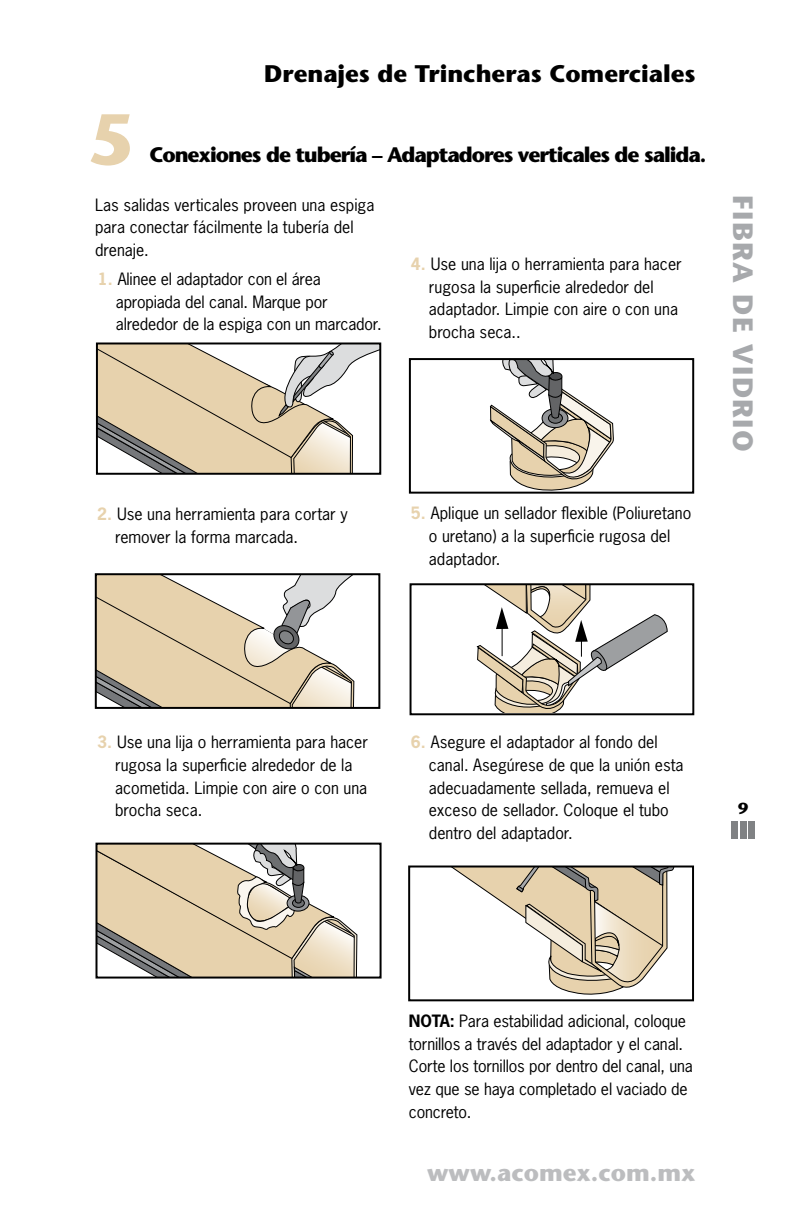
<style>
.page{position:relative;width:792px;height:1224px;background:#fff}
.page>*{position:absolute;margin:0;border:0;box-sizing:border-box;transform-origin:0 0}
.t1{font:700 72px "Stone Sans";color:#e7d2ad}
.t2{font:700 28px "Stone Sans";letter-spacing:.05em;color:#a7a9ac}
.t3{font:700 24px "Stone Sans";color:#000}
.t4{font:700 24px "Stone Sans";color:#bcbdbf}
.t5{font:700 21px "Stone Sans";letter-spacing:-.05em;color:#000}
.t6{font:16px/22.6px "News Gothic";color:#000}
.s1{font-weight:700;color:#e7d2ad}
.s2{font-weight:700}
</style>
<div class="page">
<div style="left:731px;top:821px;width:7px;height:18px;background:#808284"></div>
<div style="left:740px;top:821px;width:7px;height:18px;background:#808284"></div>
<div style="left:748px;top:821px;width:7px;height:18px;background:#808284"></div>
<svg style="left:95px;top:342px;width:287px;height:133px"></svg>
<div style="left:96px;top:343px;width:285px;height:132px;border:2px solid #000"></div>
<svg style="left:366px;top:842px;width:16px;height:1px"></svg>
<svg style="left:95px;top:842px;width:271px;height:137px"></svg>
<div style="left:96px;top:843px;width:286px;height:136px;border:2px solid #000"></div>
<svg style="left:476px;top:586px;width:192px;height:126px"></svg>
<svg style="left:409px;top:714px;width:286px;height:2px"></svg>
<div style="left:410px;top:583px;width:284px;height:132px;border:2px solid #000"></div>
<svg style="left:675px;top:865px;width:19px;height:1px"></svg>
<svg style="left:408px;top:865px;width:267px;height:137px"></svg>
<div style="left:408px;top:866px;width:286px;height:135px;border:2px solid #000"></div>
<svg style="left:94px;top:573px;width:287px;height:135px"></svg>
<div style="left:95px;top:573px;width:285px;height:136px;border:2px solid #000"></div>
<svg style="left:408px;top:359px;width:1px;height:135px"></svg>
<div style="left:409px;top:358px;width:285px;height:136px;border:2px solid #000"></div>
<svg style="left:479px;top:358px;width:135px;height:136px"></svg>
<h3 class="t3" style="left:264px;top:59px;width:433px">Drenajes de Trincheras Comerciales</h3>
<h1 class="t1" style="left:88px;top:97px;width:47px">5</h1>
<h3 class="t5" style="left:150px;top:142px;width:558px">Conexiones de tubería – Adaptadores verticales de salida.</h3>
<p class="t6" style="left:95px;top:193px;width:281px">Las salidas verticales proveen una espiga para conectar fácilmente la tubería del drenaje.</p>
<p class="t6" style="left:116px;top:267px;width:267px;text-indent:-18px"><span class="s1">1.</span> Alinee el adaptador con el área apropiada del canal. Marque por alrededor de la espiga con un marcador.</p>
<p class="t6" style="left:429px;top:252px;width:254px;text-indent:-18px"><span class="s1">4.</span> Use una lija o herramienta para hacer rugosa la superficie alrededor del adaptador. Limpie con aire o con una brocha seca..</p>
<p class="t6" style="left:115px;top:502px;width:234px;text-indent:-18px"><span class="s1">2.</span> Use una herramienta para cortar y remover la forma marcada.</p>
<p class="t6" style="left:429px;top:502px;width:264px;text-indent:-18px"><span class="s1">5.</span> Aplique un sellador flexible (Poliuretano o uretano) a la superficie rugosa del adaptador.</p>
<h2 class="t2" style="left:760px;top:195px;width:258px;rotate:90deg">FIBRA DE VIDRIO</h2>
<p class="t6" style="left:115px;top:731px;width:254px;text-indent:-18px"><span class="s1">3.</span> Use una lija o herramienta para hacer rugosa la superficie alrededor de la acometida. Limpie con aire o con una brocha seca.</p>
<p class="t6" style="left:429px;top:731px;width:256px;text-indent:-18px"><span class="s1">6.</span> Asegure el adaptador al fondo del canal. Asegúrese de que la unión esta adecuadamente sellada, remueva el exceso de sellador. Coloque el tubo dentro del adaptador.</p>
<p class="t6" style="left:409px;top:1009px;width:285px"><span class="s2">NOTA:</span> Para estabilidad adicional, coloque tornillos a través del adaptador y el canal.<br>Corte los tornillos por dentro del canal, una vez que se haya completado el vaciado de concreto.</p>
<h3 class="t4" style="left:427px;top:1158px;width:270px">www.acomex.com.mx</h3>
</div>
